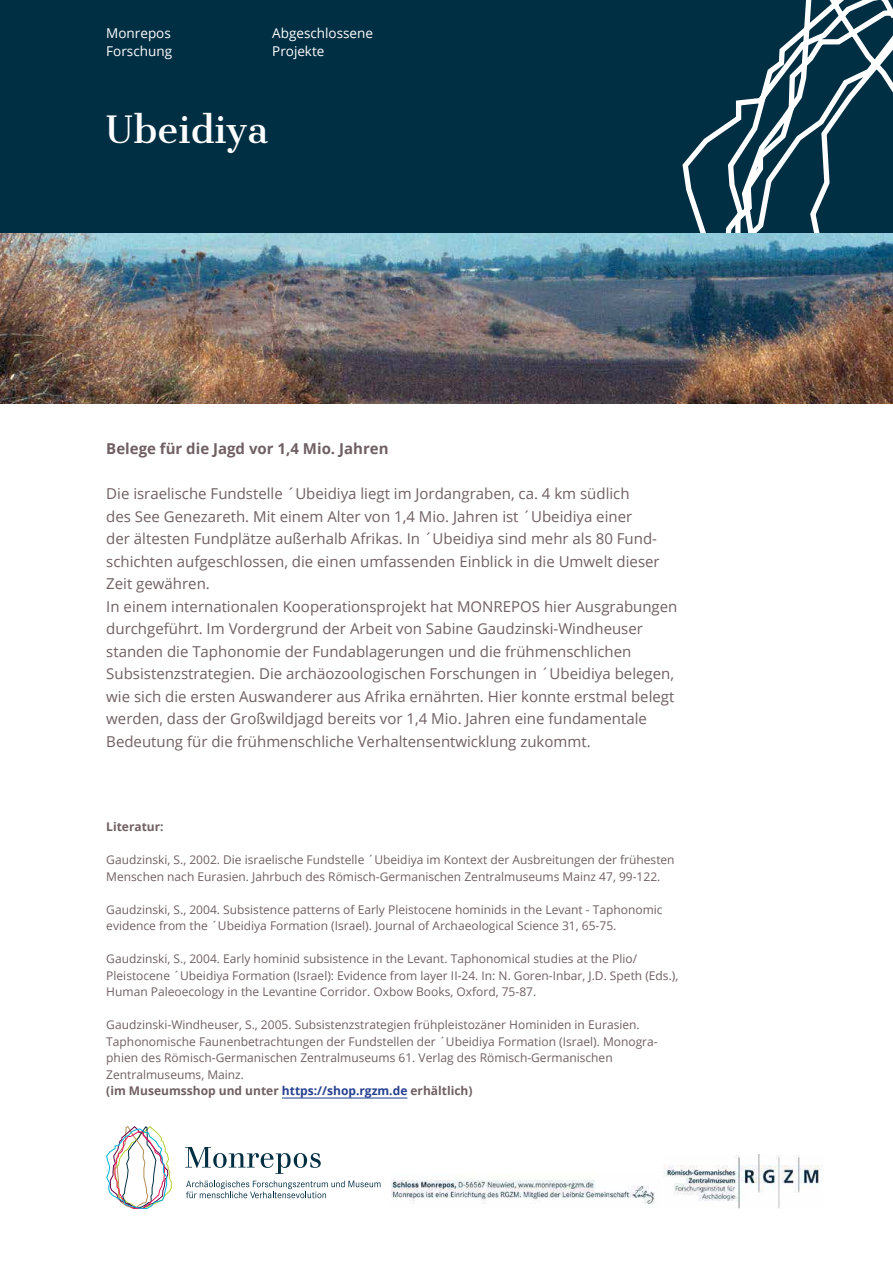
<style>
.page{position:relative;width:893px;height:1263px;background:#fff}
.page>*{position:absolute;margin:0;border:0;box-sizing:border-box;transform-origin:0 0}
.t1{font:36px "Cantata One";color:#fff}
.t2{font:15px/22.5px "Open Sans";color:#706062}
.t3{font:700 15px "Open Sans";color:#706062}
.t4{font:13.5px/18px "Open Sans";color:#fff}
.t5{font:12px/16.5px "Open Sans";color:#706062}
.t6{font:700 12px "Open Sans";color:#706062}
.s1{font-weight:700}
.s2{font-weight:700;color:#25408f}
</style>
<div class="page">
<img style="left:106px;top:1126px;width:66px;height:83px">
<svg style="left:185px;top:1147px;width:136px;height:27px"></svg>
<svg style="left:186px;top:1180px;width:195px;height:18px"></svg>
<img style="left:391px;top:1180px;width:264px;height:24px">
<img style="left:664px;top:1155px;width:159px;height:54px">
<div style="left:0;top:0;width:893px;height:234px;background:#002e43"></div>
<svg style="left:682px;top:0;width:211px;height:234px"></svg>
<hr style="left:282px;top:1098px;width:125px;height:1px;background:#25408f">
<img style="left:0;top:234px;width:893px;height:170px">
<p class="t4" style="left:106px;top:24px;width:67px">Monrepos<br>Forschung</p>
<p class="t4" style="left:272px;top:24px;width:102px">Abgeschlossene<br>Projekte</p>
<h1 class="t1" style="left:106px;top:107px;width:164px">Ubeidiya</h1>
<p class="t3" style="left:106px;top:438px;width:284px">Belege für die Jagd vor 1,4 Mio. Jahren</p>
<p class="t2" style="left:106px;top:482px;width:573px">Die israelische Fundstelle ´Ubeidiya liegt im Jordangraben, ca. 4 km südlich<br>des See Genezareth. Mit einem Alter von 1,4 Mio. Jahren ist ´Ubeidiya einer<br>der ältesten Fundplätze außerhalb Afrikas. In ´Ubeidiya sind mehr als 80 Fund&shy;schichten aufgeschlossen, die einen umfassenden Einblick in die Umwelt dieser Zeit gewähren.<br>In einem internationalen Kooperationsprojekt hat MONREPOS hier Ausgrabungen durchgeführt. Im Vordergrund der Arbeit von Sabine Gaudzinski-Windheuser standen die Taphonomie der Fundablagerungen und die frühmenschlichen Subsistenzstrategien. Die archäozoologischen Forschungen in ´Ubeidiya belegen, wie sich die ersten Auswanderer aus Afrika ernährten. Hier konnte erstmal belegt werden, dass der Großwildjagd bereits vor 1,4 Mio. Jahren eine fundamentale Bedeutung für die frühmenschliche Verhaltensentwicklung zukommt.</p>
<p class="t6" style="left:106px;top:818px;width:59px">Literatur:</p>
<p class="t5" style="left:106px;top:851px;width:570px">Gaudzinski, S., 2002. Die israelische Fundstelle ´Ubeidiya im Kontext der Ausbreitungen der frühesten<br>Menschen nach Eurasien. Jahrbuch des Römisch-Germanischen Zentralmuseums Mainz 47, 99-122.</p>
<p class="t5" style="left:106px;top:900px;width:558px">Gaudzinski, S., 2004. Subsistence patterns of Early Pleistocene hominids in the Levant - Taphonomic evidence from the ´Ubeidiya Formation (Israel). Journal of Archaeological Science 31, 65-75.</p>
<p class="t5" style="left:106px;top:950px;width:574px">Gaudzinski, S., 2004. Early hominid subsistence in the Levant. Taphonomical studies at the Plio/<br>Pleistocene ´Ubeidiya Formation (Israel): Evidence from layer II-24. In: N. Goren-Inbar, J.D. Speth (Eds.),<br>Human Paleoecology in the Levantine Corridor. Oxbow Books, Oxford, 75-87.</p>
<p class="t5" style="left:106px;top:1016px;width:553px">Gaudzinski-Windheuser, S., 2005. Subsistenzstrategien frühpleistozäner Hominiden in Eurasien.<br>Taphonomische Faunenbetrachtungen der Fundstellen der ´Ubeidiya Formation (Israel). Monogra&shy;phien des Römisch-Germanischen Zentralmuseums 61. Verlag des Römisch-Germanischen Zentralmuseums, Mainz.<br><span class="s1">(im Museumsshop und unter</span> <span class="s2">https://shop.rgzm.de</span> <span class="s1">erhältlich)</span></p>
</div>
